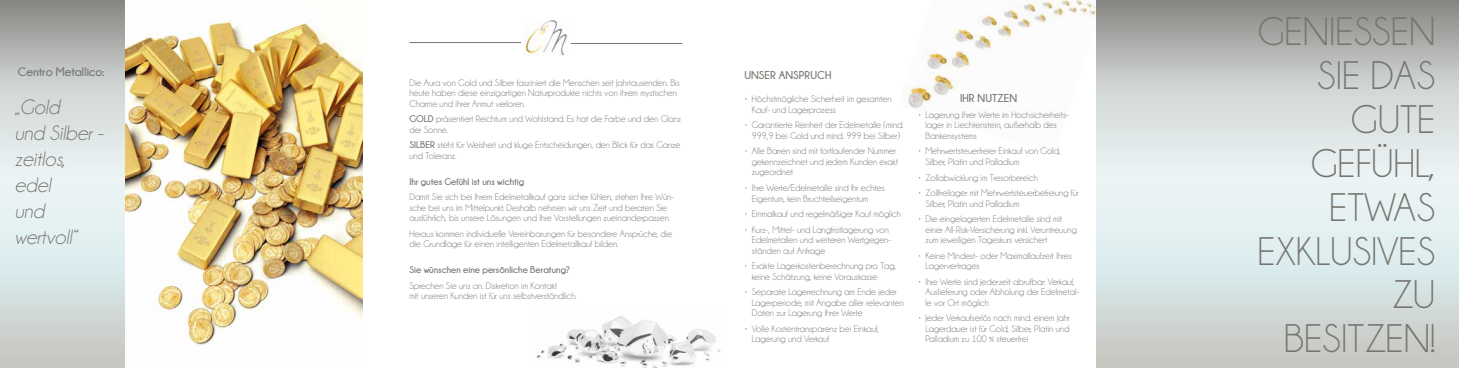
<style>
.page{position:relative;width:1459px;height:368px;background:#fff}
.page>*{position:absolute;margin:0;border:0;box-sizing:border-box;transform-origin:0 0}
.t1{font:40.25px/43.8px "Champagne&Limousines";color:#777570;text-align:right}
.t2{font:italic 21px/25.8px "Champagne&Limousines";color:#777570}
.t3{font:700 12.25px "Champagne&Limousines";color:#777570}
.t4{font:700 11.38px "Champagne&Limousines";color:#777570}
.t5{font:9.62px/10.5px "Champagne&Limousines";color:#777570}
.t6{font:700 9.62px "Champagne&Limousines";color:#777570}
.s1{font-weight:700}
</style>
<div class="page">
<img style="left:902px;top:0;width:194px;height:109px">
<svg style="left:1096px;top:0;width:362px;height:367px;background:#d0d7d6"></svg>
<img style="left:124px;top:0;width:238px;height:367px">
<img style="left:524px;top:20px;width:43px;height:35px">
<hr style="left:409px;top:42px;width:112px;height:1px;background:#777570">
<hr style="left:570px;top:43px;width:112px;height:1px;background:#777570">
<img style="left:536px;top:316px;width:184px;height:51px">
<svg style="left:0;top:0;width:124px;height:367px;background:#d0d7d6"></svg>
<p class="t3" style="left:18px;top:65px;width:88px">Centro Metallico:</p>
<h2 class="t2" style="left:15px;top:94px;width:90px">„Gold<br>und Silber - zeitlos, edel<br>und wertvoll“</h2>
<p class="t5" style="left:409px;top:77px;width:272px">Die Aura von Gold und Silber fasziniert die Menschen seit Jahrtausenden. Bis heute haben diese einzigartigen Naturprodukte nichts von ihrem mystischen<br>Charme und ihrer Anmut verloren.</p>
<p class="t5" style="left:409px;top:113px;width:273px"><span class="s1">GOLD</span> präsentiert Reichtum und Wohlstand. Es hat die Farbe und den Glanz der Sonne.</p>
<p class="t5" style="left:409px;top:139px;width:273px"><span class="s1">SILBER</span> steht für Weisheit und kluge Entscheidungen, den Blick für das Ganze und Toleranz.</p>
<p class="t6" style="left:409px;top:176px;width:116px">Ihr gutes Gefühl ist uns wichtig</p>
<p class="t5" style="left:409px;top:191px;width:266px">Damit Sie sich bei Ihrem Edelmetallkauf ganz sicher fühlen, stehen Ihre Wün&shy;sche bei uns im Mittelpunkt. Deshalb nehmen wir uns Zeit und beraten Sie ausführlich, bis unsere Lösungen und Ihre Vorstellungen zueinanderpassen.</p>
<p class="t5" style="left:409px;top:228px;width:264px">Heraus kommen individuelle Vereinbarungen für besondere Ansprüche, die die Grundlage für einen intelligenten Edelmetallkauf bilden.</p>
<p class="t6" style="left:409px;top:264px;width:162px">Sie wünschen eine persönliche Beratung?</p>
<p class="t5" style="left:409px;top:280px;width:169px">Sprechen Sie uns an. Diskretion im Kontakt<br>mit unseren Kunden ist für uns selbstverständlich.</p>
<p class="t4" style="left:744px;top:68px;width:88px">UNSER ANSPRUCH</p>
<p class="t5" style="left:752px;top:94px;width:141px;text-indent:-7px">• Höchstmögliche Sicherheit im gesamten<br>Kauf- und Lagerprozess</p>
<p class="t5" style="left:744px;top:120px;width:161px;text-align:center">• Garantierte Reinheit der Edelmetalle (mind.<br>999,9 bei Gold und mind. 999 bei Silber)</p>
<p class="t5" style="left:752px;top:146px;width:148px;text-indent:-7px">• Alle Barren sind mit fortlaufender Nummer gekennzeichnet und jedem Kunden exakt zugeordnet</p>
<p class="t5" style="left:752px;top:182px;width:134px;text-indent:-7px">• Ihre Werte/Edelmetalle sind Ihr echtes<br>Eigentum, kein Bruchteilseigentum</p>
<p class="t5" style="left:744px;top:208px;width:158px">• Einmalkauf und regelmäßiger Kauf möglich</p>
<p class="t5" style="left:752px;top:224px;width:141px;text-indent:-7px">• Kurz-, Mittel- und Langfristlagerung von<br>Edelmetallen und weiteren Wertgegen&shy;ständen auf Anfrage</p>
<p class="t5" style="left:752px;top:260px;width:146px;text-indent:-7px">• Exakte Lagerkostenberechnung pro Tag, keine Schätzung, keine Vorauskasse</p>
<p class="t5" style="left:752px;top:286px;width:154px;text-indent:-7px">• Separate Lagerrechnung am Ende jeder<br>Lagerperiode, mit Angabe aller relevanten<br>Daten zur Lagerung Ihrer Werte</p>
<p class="t5" style="left:752px;top:322px;width:128px;text-indent:-7px">• Volle Kostentransparenz bei Einkauf,<br>Lagerung und Verkauf</p>
<p class="t4" style="left:960px;top:92px;width:58px">IHR NUTZEN</p>
<p class="t5" style="left:925px;top:109px;width:145px;text-indent:-7px">• Lagerung Ihrer Werte im Hochsicherheits&shy;lager in Liechtenstein, außerhalb des<br>Bankensystems</p>
<p class="t5" style="left:925px;top:146px;width:136px;text-indent:-7px">• Mehrwertsteuerfreier Einkauf von Gold,<br>Silber, Platin und Palladium</p>
<p class="t5" style="left:918px;top:172px;width:121px">• Zollabwicklung im Tresorbereich</p>
<p class="t5" style="left:925px;top:187px;width:155px;text-indent:-7px">• Zollfreilager mit Mehrwertsteuerbefreiung für<br>Silber, Platin und Palladium</p>
<p class="t5" style="left:925px;top:213px;width:153px;text-indent:-7px">• Die eingelagerten Edelmetalle sind mit einer All-Risk-Versicherung inkl. Veruntreuung zum jeweiligen Tageskurs versichert</p>
<p class="t5" style="left:925px;top:250px;width:148px;text-indent:-7px">• Keine Mindest- oder Maximallaufzeit Ihres<br>Lagervertrages</p>
<p class="t5" style="left:925px;top:276px;width:155px;text-indent:-7px">• Ihre Werte sind jederzeit abrufbar: Verkauf,<br>Auslieferung oder Abholung der Edelmetal&shy;le vor Ort möglich</p>
<p class="t5" style="left:925px;top:312px;width:146px;text-align:justify;text-indent:-7px">• Jeder Verkaufserlös nach mind. einem Jahr Lagerdauer ist für Gold, Silber, Platin und Palladium zu 100 % steuerfrei</p>
<h1 class="t1" style="left:1257px;top:10px;width:179px">GENIESSEN<br>SIE DAS<br>GUTE<br>GEFÜHL,<br>ETWAS<br>EXKLUSIVES<br>ZU<br>BESITZEN!</h1>
</div>
